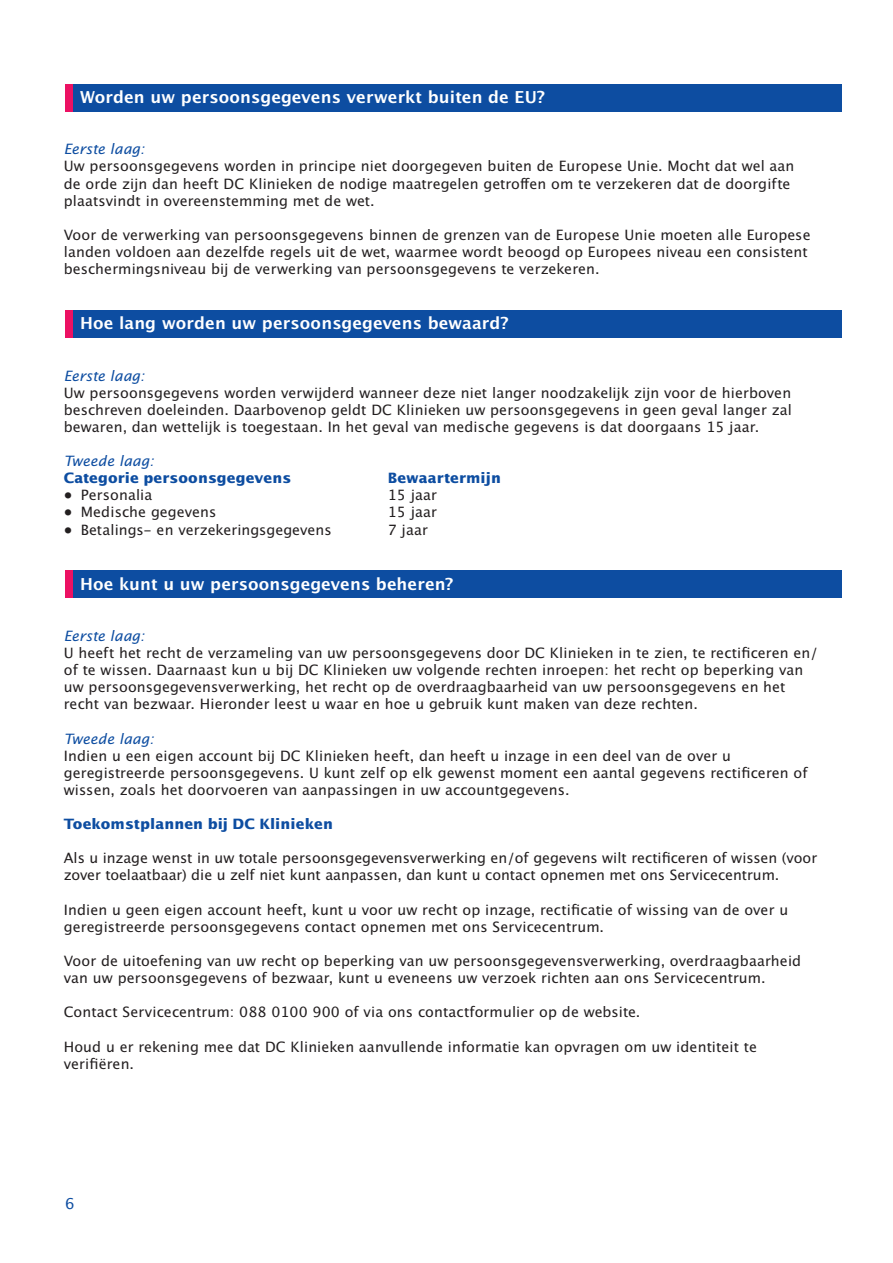
<style>
.page{position:relative;width:893px;height:1263px;background:#fff}
.page>*{position:absolute;margin:0;border:0;box-sizing:border-box;transform-origin:0 0}
.t1{font:16.5px "Lucida San Dem";letter-spacing:.01em;color:#fff}
.t2{font:15px "Lucida San Rom";color:#0d4da1}
.t3{font:14.25px/17.1px "Lucida San Rom";letter-spacing:.01em;color:#231f20}
.t4{font:700 14.25px "Lucida San";letter-spacing:.01em;color:#0d4da1}
.t5{font:14.25px "Lucida San Rom Ita";letter-spacing:-.005em;color:#0d4da1}
</style>
<div class="page">
<div style="left:65px;top:84px;width:777px;height:28px;background:#0d4da1"></div>
<div style="left:65px;top:84px;width:7px;height:28px;background:#ec1163"></div>
<div style="left:65px;top:310px;width:777px;height:28px;background:#0d4da1"></div>
<div style="left:65px;top:310px;width:7px;height:28px;background:#ec1163"></div>
<div style="left:65px;top:570px;width:777px;height:28px;background:#0d4da1"></div>
<div style="left:65px;top:570px;width:7px;height:28px;background:#ec1163"></div>
<p class="t1" style="left:80px;top:87px;width:466px">Worden uw persoonsgegevens verwerkt buiten de EU?</p>
<p class="t5" style="left:64px;top:141px;width:82px">Eerste laag:</p>
<p class="t3" style="left:64px;top:158px;width:732px">Uw persoonsgegevens worden in principe niet doorgegeven buiten de Europese Unie. Mocht dat wel aan de orde zijn dan heeft DC Klinieken de nodige maatregelen getroffen om te verzekeren dat de doorgifte plaatsvindt in overeenstemming met de wet.</p>
<p class="t3" style="left:64px;top:227px;width:748px">Voor de verwerking van persoonsgegevens binnen de grenzen van de Europese Unie moeten alle Europese landen voldoen aan dezelfde regels uit de wet, waarmee wordt beoogd op Europees niveau een consistent beschermingsniveau bij de verwerking van persoonsgegevens te verzekeren.</p>
<p class="t1" style="left:80px;top:313px;width:430px">Hoe lang worden uw persoonsgegevens bewaard?</p>
<p class="t5" style="left:64px;top:367px;width:82px">Eerste laag:</p>
<p class="t3" style="left:64px;top:384px;width:730px;text-align:justify">Uw persoonsgegevens worden verwijderd wanneer deze niet langer noodzakelijk zijn voor de hierboven beschreven doeleinden. Daarbovenop geldt DC Klinieken uw persoonsgegevens in geen geval langer zal bewaren, dan wettelijk is toegestaan. In het geval van medische gegevens is dat doorgaans 15 jaar.</p>
<p class="t5" style="left:64px;top:452px;width:92px">Tweede laag:</p>
<p class="t4" style="left:64px;top:469px;width:229px">Categorie persoonsgegevens</p>
<p class="t4" style="left:388px;top:469px;width:115px">Bewaartermijn</p>
<p class="t3" style="left:64px;top:487px;width:90px">• Personalia</p>
<p class="t3" style="left:388px;top:487px;width:51px">15 jaar</p>
<p class="t3" style="left:64px;top:504px;width:154px">• Medische gegevens</p>
<p class="t3" style="left:388px;top:504px;width:51px">15 jaar</p>
<p class="t3" style="left:64px;top:521px;width:270px">• Betalings- en verzekeringsgegevens</p>
<p class="t3" style="left:388px;top:521px;width:42px">7 jaar</p>
<p class="t1" style="left:80px;top:574px;width:375px">Hoe kunt u uw persoonsgegevens beheren?</p>
<p class="t5" style="left:64px;top:627px;width:82px">Eerste laag:</p>
<p class="t3" style="left:64px;top:645px;width:756px">U heeft het recht de verzameling van uw persoonsgegevens door DC Klinieken in te zien, te rectificeren en/ of te wissen. Daarnaast kun u bij DC Klinieken uw volgende rechten inroepen: het recht op beperking van uw persoonsgegevensverwerking, het recht op de overdraagbaarheid van uw persoonsgegevens en het recht van bezwaar. Hieronder leest u waar en hoe u gebruik kunt maken van deze rechten.</p>
<p class="t5" style="left:64px;top:730px;width:92px">Tweede laag:</p>
<p class="t3" style="left:64px;top:747px;width:745px">Indien u een eigen account bij DC Klinieken heeft, dan heeft u inzage in een deel van de over u geregistreerde persoonsgegevens. U kunt zelf op elk gewenst moment een aantal gegevens rectificeren of wissen, zoals het doorvoeren van aanpassingen in uw accountgegevens.</p>
<p class="t4" style="left:64px;top:814px;width:271px">Toekomstplannen bij DC Klinieken</p>
<p class="t3" style="left:64px;top:850px;width:755px">Als u inzage wenst in uw totale persoonsgegevensverwerking en/of gegevens wilt rectificeren of wissen (voor zover toelaatbaar) die u zelf niet kunt aanpassen, dan kunt u contact opnemen met ons Servicecentrum.</p>
<p class="t3" style="left:64px;top:901px;width:726px">Indien u geen eigen account heeft, kunt u voor uw recht op inzage, rectificatie of wissing van de over u geregistreerde persoonsgegevens contact opnemen met ons Servicecentrum.</p>
<p class="t3" style="left:64px;top:953px;width:739px">Voor de uitoefening van uw recht op beperking van uw persoonsgegevensverwerking, overdraagbaarheid van uw persoonsgegevens of bezwaar, kunt u eveneens uw verzoek richten aan ons Servicecentrum.</p>
<p class="t3" style="left:64px;top:1004px;width:578px">Contact Servicecentrum: 088 0100 900 of via ons contactformulier op de website.</p>
<p class="t3" style="left:64px;top:1038px;width:695px">Houd u er rekening mee dat DC Klinieken aanvullende informatie kan opvragen om uw identiteit te verifiëren.</p>
<p class="t2" style="left:65px;top:1194px;width:11px">6</p>
</div>
